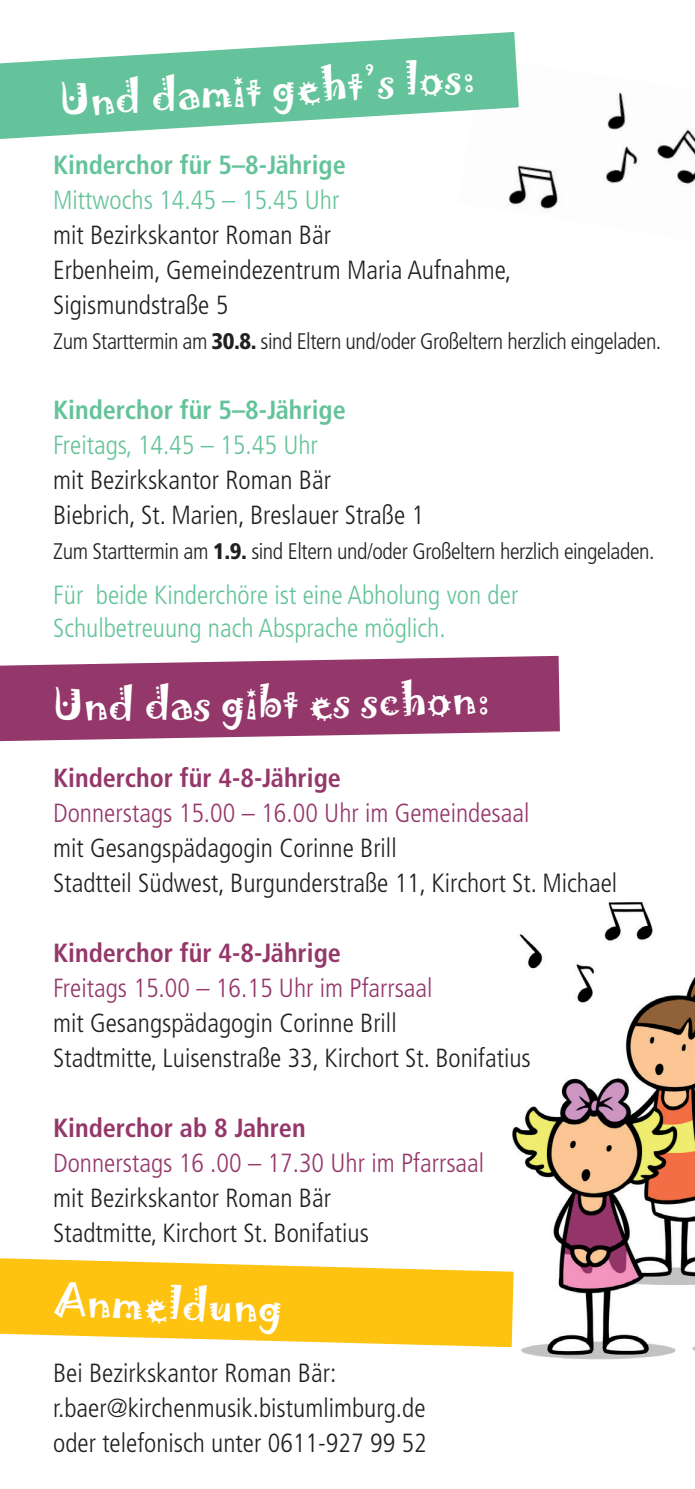
<style>
.page{position:relative;width:695px;height:1489px;background:#fff}
.page>*{position:absolute;margin:0;border:0;box-sizing:border-box;transform-origin:0 0}
.t1{font:40.75px "Jokerman";color:#fff}
.t2{font:300 condensed 26.25px/35px "Frutiger LT Pro";color:#231f20}
.t3{font:300 condensed 26.25px/32.5px "Frutiger LT Pro";color:#64c39a}
.t4{font:300 condensed 26.25px "Frutiger LT Pro";color:#94376a}
.t5{font:700 condensed 26.25px "Frutiger LT Pro";color:#94376a}
.t6{font:700 condensed 26.25px "Frutiger LT Pro";color:#64c39a}
.t7{font:300 condensed 22.5px "Frutiger LT Pro";letter-spacing:-.02em;color:#231f20}
.s1{font-weight:900}
</style>
<div class="page">
<img style="left:508px;top:92px;width:186px;height:117px">
<img style="left:500px;top:902px;width:194px;height:458px">
<svg style="left:0;top:32px;width:518px;height:107px;fill:#64c39a"></svg>
<svg style="left:0;top:656px;width:560px;height:85px;background:#a04d7a"></svg>
<svg style="left:0;top:1258px;width:513px;height:88px;background:#feca32"></svg>
<h1 class="t1" style="left:57px;top:73px;width:418px;rotate:-4deg">Und damit geht’s los:</h1>
<p class="t6" style="left:53px;top:149px;width:294px">Kinderchor für 5–8-Jährige</p>
<p class="t3" style="left:53px;top:184px;width:287px">Mittwochs 14.45 – 15.45 Uhr</p>
<p class="t2" style="left:53px;top:218px;width:459px">mit Bezirkskantor Roman Bär<br>Erbenheim, Gemeindezentrum Maria Aufnahme,<br>Sigismundstraße 5</p>
<p class="t7" style="left:53px;top:328px;width:609px">Zum Starttermin am <span class="s1">30.8.</span> sind Eltern und/oder Großeltern herzlich eingeladen.</p>
<p class="t6" style="left:53px;top:394px;width:294px">Kinderchor für 5–8-Jährige</p>
<p class="t3" style="left:53px;top:429px;width:266px">Freitags, 14.45 – 15.45 Uhr</p>
<p class="t2" style="left:53px;top:463px;width:372px">mit Bezirkskantor Roman Bär<br>Biebrich, St. Marien, Breslauer Straße 1</p>
<p class="t7" style="left:53px;top:538px;width:602px">Zum Starttermin am <span class="s1">1.9.</span> sind Eltern und/oder Großeltern herzlich eingeladen.</p>
<p class="t3" style="left:53px;top:579px;width:466px">Für beide Kinderchöre ist eine Abholung von der<br>Schulbetreuung nach Absprache möglich.</p>
<h1 class="t1" style="left:52px;top:675px;width:439px;rotate:-1deg">Und das gibt es schon:</h1>
<p class="t5" style="left:53px;top:762px;width:289px">Kinderchor für 4-8-Jährige</p>
<p class="t4" style="left:53px;top:797px;width:478px">Donnerstags 15.00 – 16.00 Uhr im Gemeindesaal</p>
<p class="t2" style="left:53px;top:830px;width:565px">mit Gesangspädagogin Corinne Brill<br>Stadtteil Südwest, Burgunderstraße 11, Kirchort St. Michael</p>
<p class="t5" style="left:53px;top:937px;width:289px">Kinderchor für 4-8-Jährige</p>
<p class="t4" style="left:53px;top:972px;width:381px">Freitags 15.00 – 16.15 Uhr im Pfarrsaal</p>
<p class="t2" style="left:53px;top:1005px;width:479px">mit Gesangspädagogin Corinne Brill<br>Stadtmitte, Luisenstraße 33, Kirchort St. Bonifatius</p>
<p class="t5" style="left:53px;top:1112px;width:254px">Kinderchor ab 8 Jahren</p>
<p class="t4" style="left:53px;top:1147px;width:432px">Donnerstags 16 .00 – 17.30 Uhr im Pfarrsaal</p>
<p class="t2" style="left:53px;top:1180px;width:317px">mit Bezirkskantor Roman Bär<br>Stadtmitte, Kirchort St. Bonifatius</p>
<h1 class="t1" style="left:56px;top:1270px;width:230px;rotate:2deg">Anmeldung</h1>
<p class="t2" style="left:53px;top:1355px;width:375px">Bei Bezirkskantor Roman Bär: r.baer@kirchenmusik.bistumlimburg.de oder telefonisch unter 0611-927 99 52</p>
</div>
